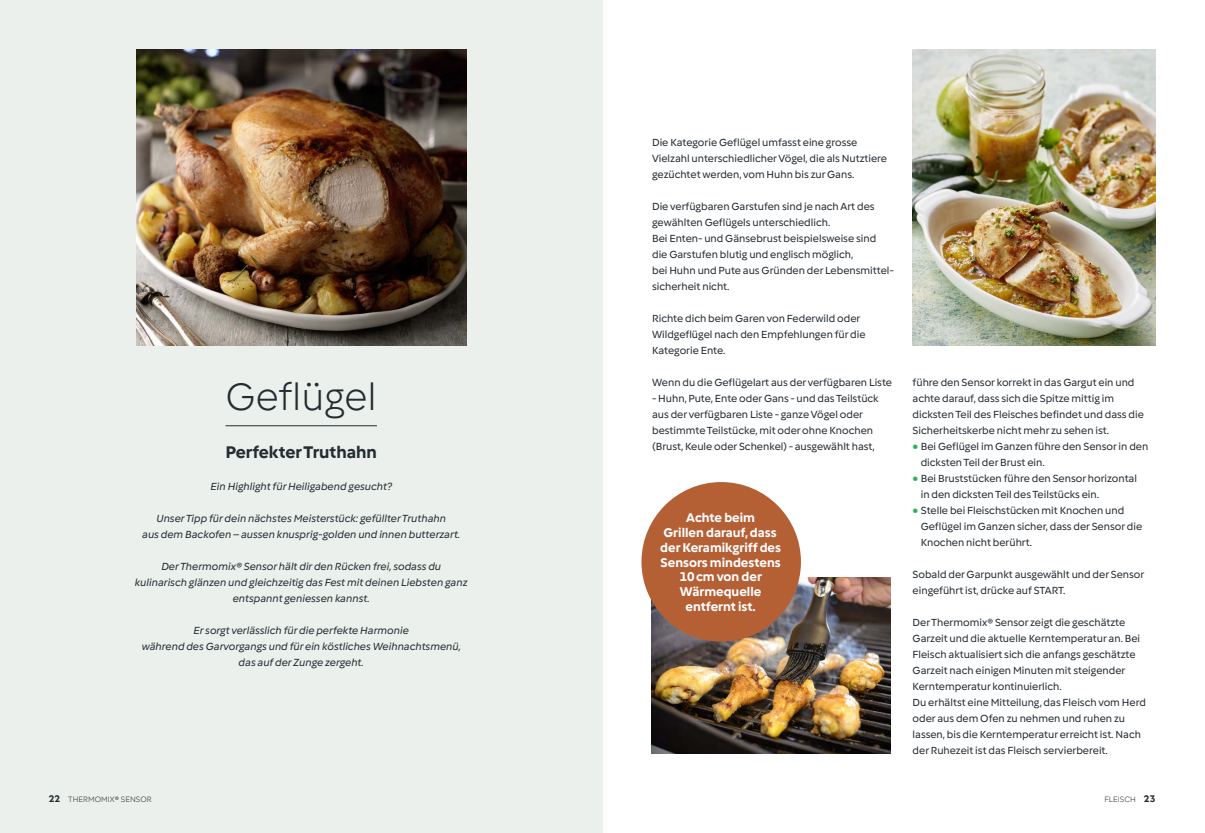
<style>
.page{position:relative;width:1205px;height:833px;background:#fff}
.page>*{position:absolute;margin:0;border:0;box-sizing:border-box;transform-origin:0 0}
.s_headline_1__with_underline{font:300 40px "Vorwerk";color:#242b31}
.s_headline_2__centered{font:700 17.5px "Vorwerk";color:#242b31}
.s_eye_catcher__text_10_5pt{font:700 13.12px/14.8px "Vorwerk";color:#fff;text-align:center}
.s_copy{font:10.75px/16px "Vorwerk";color:#242b31}
.s_copy__italic_centered{font:italic 10.75px/16px "Vorwerk";color:#242b31;text-align:center}
.s_runningTitle{font:300 8.12px "Vorwerk";color:#242b31}
.s1{font-family:"Source Sans 3";font-size:9.75px;color:#27b255}
.s2{font-weight:700;font-size:10px}
</style>
<div class="page">
<div style="left:0;top:0;width:602px;height:833px;background:#ebf0ec"></div>
<img style="left:136px;top:50px;width:330px;height:296px">
<img style="left:912px;top:50px;width:243px;height:296px">
<img style="left:651px;top:578px;width:239px;height:176px">
<div style="left:641px;top:482px;width:160px;height:159px;background:#b55f35;border-radius:50%"></div>
<hr style="left:226px;top:425px;width:151px;height:1px;background:#242b31">
<p class="s_headline_1__with_underline" style="left:226px;top:370px;width:153px">Geflügel</p>
<p class="s_headline_2__centered" style="left:225px;top:440px;width:153px">Perfekter Truthahn</p>
<p class="s_copy__italic_centered" style="left:211px;top:478px;width:183px">Ein Highlight für Heiligabend gesucht?</p>
<p class="s_copy__italic_centered" style="left:156px;top:510px;width:291px">Unser Tipp für dein nächstes Meisterstück: gefüllter Truthahn</p>
<p class="s_copy__italic_centered" style="left:142px;top:526px;width:319px">aus dem Backofen – aussen knusprig-golden und innen butterzart.</p>
<p class="s_copy__italic_centered" style="left:161px;top:558px;width:281px">Der Thermomix® Sensor hält dir den Rücken frei, sodass du</p>
<p class="s_copy__italic_centered" style="left:135px;top:574px;width:334px">kulinarisch glänzen und gleichzeitig das Fest mit deinen Liebsten ganz entspannt geniessen kannst.</p>
<p class="s_copy__italic_centered" style="left:193px;top:622px;width:217px">Er sorgt verlässlich für die perfekte Harmonie</p>
<p class="s_copy__italic_centered" style="left:142px;top:638px;width:320px">während des Garvorgangs und für ein köstliches Weihnachtsmenü,</p>
<p class="s_copy__italic_centered" style="left:239px;top:654px;width:127px">das auf der Zunge zergeht.</p>
<p class="s_copy" style="left:652px;top:134px;width:236px">Die Kategorie Geflügel umfasst eine grosse<br>Vielzahl unterschiedlicher Vögel, die als Nutztiere gezüchtet werden, vom Huhn bis zur Gans.</p>
<p class="s_copy" style="left:652px;top:198px;width:224px">Die verfügbaren Garstufen sind je nach Art des gewählten Geflügels unterschiedlich.</p>
<p class="s_copy" style="left:652px;top:230px;width:242px">Bei Enten- und Gänsebrust beispielsweise sind die Garstufen blutig und englisch möglich,<br>bei Huhn und Pute aus Gründen der Lebensmittel&shy;sicherheit nicht.</p>
<p class="s_copy" style="left:652px;top:310px;width:215px">Richte dich beim Garen von Federwild oder<br>Wildgeflügel nach den Empfehlungen für die<br>Kategorie Ente.</p>
<p class="s_copy" style="left:652px;top:374px;width:241px">Wenn du die Geflügelart aus der verfügbaren Liste</p>
<p class="s_copy" style="left:652px;top:390px;width:228px">- Huhn, Pute, Ente oder Gans - und das Teilstück aus der verfügbaren Liste - ganze Vögel oder bestimmte Teilstücke, mit oder ohne Knochen (Brust, Keule oder Schenkel) - ausgewählt hast,</p>
<p class="s_eye_catcher__text_10_5pt" style="left:660px;top:510px;width:122px">Achte beim<br>Grillen darauf, dass der Keramikgriff des<br>Sensors mindestens<br>10 cm von der<br>Wärmequelle entfernt ist.</p>
<p class="s_copy" style="left:912px;top:374px;width:233px">führe den Sensor korrekt in das Gargut ein und achte darauf, dass sich die Spitze mittig im dicksten Teil des Fleisches befindet und dass die Sicherheitskerbe nicht mehr zu sehen ist.</p>
<p class="s_copy" style="left:921px;top:438px;width:229px;text-indent:-8px"><span class="s1">●</span> Bei Geflügel im Ganzen führe den Sensor in den dicksten Teil der Brust ein.</p>
<p class="s_copy" style="left:921px;top:470px;width:218px;text-indent:-8px"><span class="s1">●</span> Bei Bruststücken führe den Sensor horizontal in den dicksten Teil des Teilstücks ein.</p>
<p class="s_copy" style="left:921px;top:502px;width:223px;text-indent:-8px"><span class="s1">●</span> Stelle bei Fleischstücken mit Knochen und<br>Geflügel im Ganzen sicher, dass der Sensor die<br>Knochen nicht berührt.</p>
<p class="s_copy" style="left:912px;top:566px;width:233px">Sobald der Garpunkt ausgewählt und der Sensor eingeführt ist, drücke auf START.</p>
<p class="s_copy" style="left:912px;top:614px;width:229px">Der Thermomix® Sensor zeigt die geschätzte Garzeit und die aktuelle Kerntemperatur an. Bei Fleisch aktualisiert sich die anfangs geschätzte Garzeit nach einigen Minuten mit steigender Kerntemperatur kontinuierlich.</p>
<p class="s_copy" style="left:912px;top:694px;width:235px">Du erhältst eine Mitteilung, das Fleisch vom Herd oder aus dem Ofen zu nehmen und ruhen zu lassen, bis die Kerntemperatur erreicht ist. Nach der Ruhezeit ist das Fleisch servierbereit.</p>
<p class="s_runningTitle" style="left:49px;top:794px;width:104px"><span class="s2">22</span> THERMOMIX® SENSOR</p>
<p class="s_runningTitle" style="left:1104px;top:794px;width:52px">FLEISCH <span class="s2">23</span></p>
</div>
